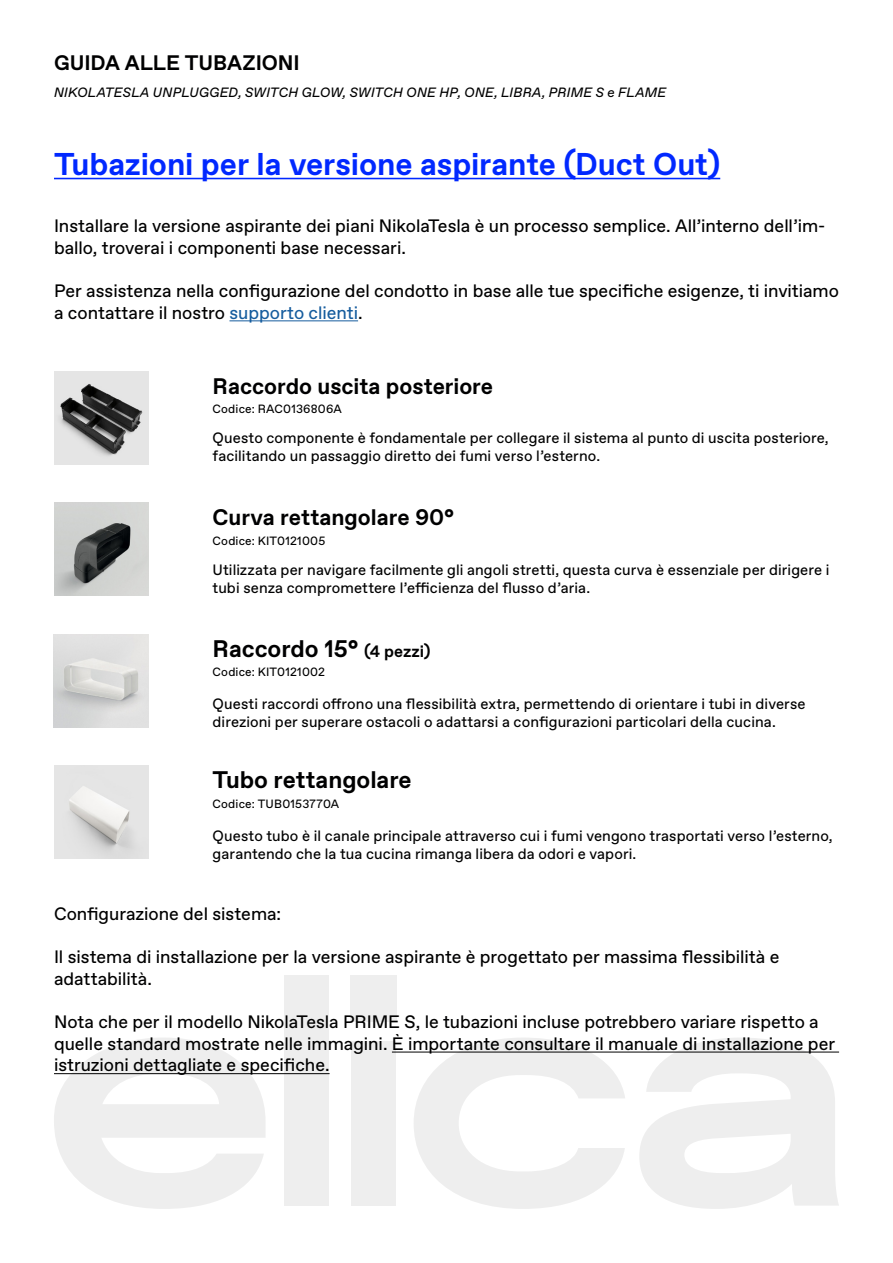
<style>
.page{position:relative;width:893px;height:1263px;background:#fff}
.page>*{position:absolute;margin:0;border:0;box-sizing:border-box;transform-origin:0 0}
.t1{font:700 31.5px "Elica Favorit";letter-spacing:-.005em;color:#0128ff}
.t2{font:700 24px "Elica Favorit";letter-spacing:-.005em;color:#000001}
.t3{font:700 22.5px "Elica Favorit";color:#000001}
.t4{font:700 21px "Elica Favorit";letter-spacing:-.005em;color:#000001}
.t5{font:18px/21.6px "Elica Favorit";color:#000001}
.t6{font:15px/18px "Elica Favorit";letter-spacing:.005em;color:#000001}
.t7{font:italic 13.5px "Elica Favorit";letter-spacing:.01em;color:#000001}
.t8{font:12px "Elica Favorit";letter-spacing:.015em;color:#000001}
.s1{color:#175d9e}
.s2{font-size:16.5px}
</style>
<div class="page">
<hr style="left:54px;top:178px;width:666px;height:1px;background:#0128ff">
<hr style="left:229px;top:320px;width:129px;height:1px;background:#175d9e">
<hr style="left:392px;top:1051px;width:447px;height:1px;background:#000001">
<hr style="left:54px;top:1073px;width:276px;height:1px;background:#000001">
<img style="left:54px;top:371px;width:95px;height:93px">
<svg style="left:54px;top:1038px;width:212px;height:171px"></svg>
<div style="left:285px;top:975px;width:44px;height:231px;background:#eee"></div>
<div style="left:351px;top:1041px;width:45px;height:165px;background:#eee"></div>
<svg style="left:414px;top:1038px;width:211px;height:171px"></svg>
<svg style="left:639px;top:1038px;width:200px;height:171px"></svg>
<div style="left:350px;top:975px;width:47px;height:46px;background:#eee"></div>
<img style="left:54px;top:503px;width:95px;height:93px">
<img style="left:54px;top:634px;width:95px;height:93px">
<img style="left:54px;top:766px;width:95px;height:93px">
<p class="t4" style="left:54px;top:48px;width:247px">GUIDA ALLE TUBAZIONI</p>
<p class="t7" style="left:54px;top:83px;width:614px">NIKOLATESLA UNPLUGGED, SWITCH GLOW, SWITCH ONE HP, ONE, LIBRA, PRIME S e FLAME</p>
<p class="t1" style="left:54px;top:142px;width:668px">Tubazioni per la versione aspirante (Duct Out)</p>
<p class="t5" style="left:54px;top:215px;width:773px">Installare la versione aspirante dei piani NikolaTesla è un processo semplice. All’interno dell’im&shy;ballo, troverai i componenti base necessari.</p>
<p class="t5" style="left:54px;top:280px;width:786px">Per assistenza nella configurazione del condotto in base alle tue specifiche esigenze, ti invitiamo a contattare il nostro <span class="s1">supporto clienti</span>.</p>
<p class="t3" style="left:213px;top:371px;width:282px">Raccordo uscita posteriore</p>
<p class="t8" style="left:213px;top:401px;width:131px">Codice: RAC0136806A</p>
<p class="t6" style="left:213px;top:429px;width:618px">Questo componente è fondamentale per collegare il sistema al punto di uscita posteriore, facilitando un passaggio diretto dei fumi verso l’esterno.</p>
<p class="t3" style="left:213px;top:502px;width:243px">Curva rettangolare 90°</p>
<p class="t8" style="left:213px;top:532px;width:114px">Codice: KIT0121005</p>
<p class="t6" style="left:213px;top:560px;width:618px">Utilizzata per navigare facilmente gli angoli stretti, questa curva è essenziale per dirigere i tubi senza compromettere l’efficienza del flusso d’aria.</p>
<p class="t2" style="left:213px;top:632px;width:219px">Raccordo 15° <span class="s2">(4 pezzi)</span></p>
<p class="t8" style="left:213px;top:664px;width:114px">Codice: KIT0121002</p>
<p class="t6" style="left:213px;top:695px;width:594px">Questi raccordi offrono una flessibilità extra, permettendo di orientare i tubi in diverse direzioni per superare ostacoli o adattarsi a configurazioni particolari della cucina.</p>
<p class="t2" style="left:213px;top:763px;width:201px">Tubo rettangolare</p>
<p class="t8" style="left:213px;top:795px;width:128px">Codice: TUB0153770A</p>
<p class="t6" style="left:213px;top:826px;width:622px">Questo tubo è il canale principale attraverso cui i fumi vengono trasportati verso l’esterno, garantendo che la tua cucina rimanga libera da odori e vapori.</p>
<p class="t5" style="left:54px;top:903px;width:229px">Configurazione del sistema:</p>
<p class="t5" style="left:54px;top:946px;width:727px">Il sistema di installazione per la versione aspirante è progettato per massima flessibilità e</p>
<p class="t5" style="left:54px;top:967px;width:100px">adattabilità.</p>
<p class="t5" style="left:54px;top:1011px;width:783px">Nota che per il modello NikolaTesla PRIME S, le tubazioni incluse potrebbero variare rispetto a quelle standard mostrate nelle immagini. È importante consultare il manuale di installazione per istruzioni dettagliate e specifiche.</p>
</div>
